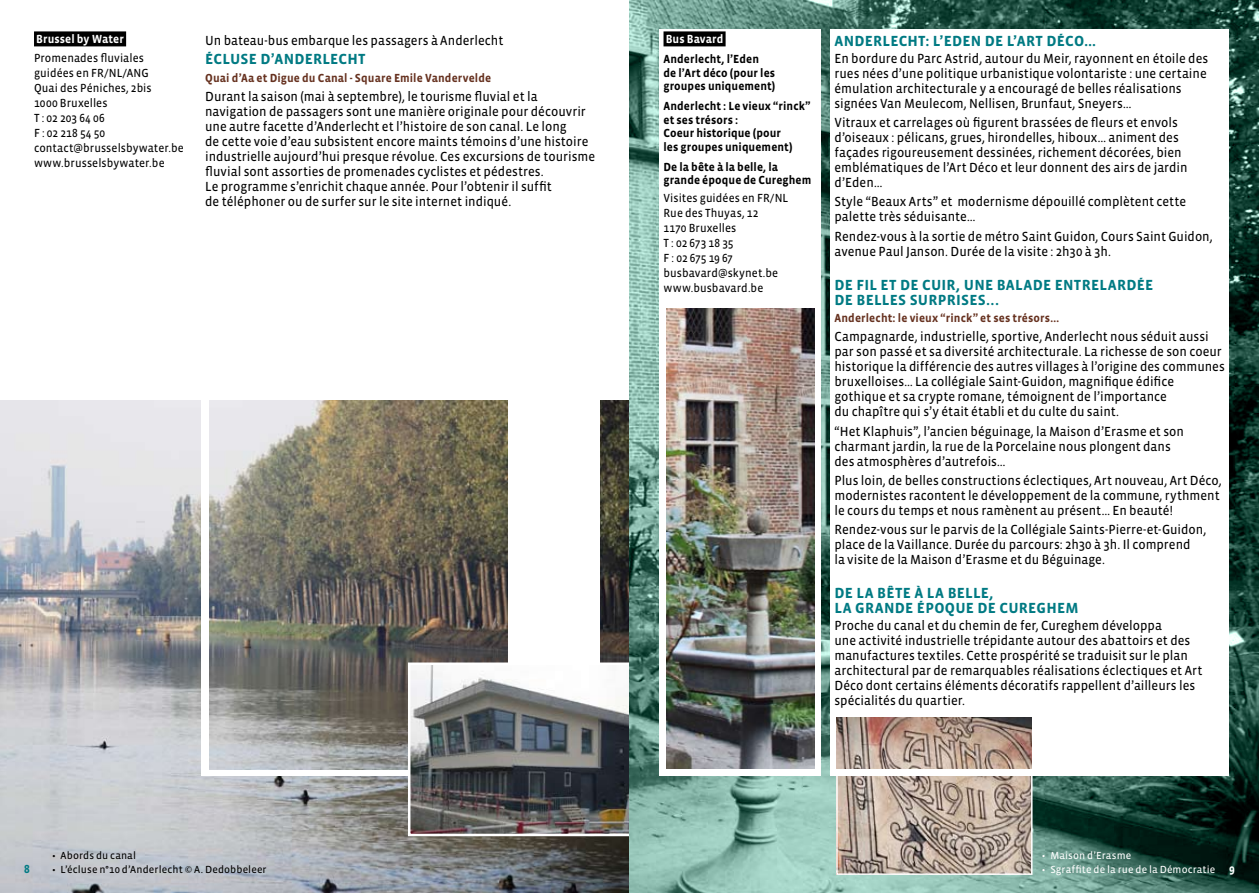
<style>
.page{position:relative;width:1259px;height:893px;background:#fff}
.page>*{position:absolute;margin:0;border:0;box-sizing:border-box;transform-origin:0 0}
.t1{font:700 15px/15px "Vista Sans";letter-spacing:.015em;color:#007a83}
.t2{font:13.5px/15px "Vista Sans Reg";color:#000;scale:.95 1}
.t3{font:12px/15px "Vista Sans Reg";letter-spacing:.005em;color:#000;scale:.95 1}
.t4{font:700 12px/13.5px "Vista Sans";letter-spacing:.01em;color:#000;scale:.95 1}
.t5{font:700 12px "Vista Sans";letter-spacing:.015em;color:#66311f;scale:.95 1}
.t6{font:700 12px "Vista Sans";letter-spacing:.01em;color:#fff;scale:.95 1}
.t7{font:700 12px "Vista Sans";color:#007a83;scale:.95 1}
.t8{font:10.5px "Vista Sans Reg";letter-spacing:.01em;color:#000}
.t9{font:10.5px "Vista Sans Reg";letter-spacing:.01em;color:#fff}
.s1{font-family:"Vista Sans";font-weight:700;font-size:12px}
</style>
<div class="page">
<img style="left:0;top:401px;width:629px;height:492px">
<div style="left:201px;top:30px;width:399px;height:746px;background:#fff"></div>
<div style="left:34px;top:31px;width:92px;height:15px;background:#000"></div>
<img style="left:210px;top:401px;width:297px;height:369px">
<img style="left:412px;top:666px;width:217px;height:166px">
<div style="left:408px;top:662px;width:229px;height:174px;border:3px solid #fff"></div>
<svg style="left:629px;top:0;width:630px;height:893px;background:#4c776b"></svg>
<div style="left:659px;top:30px;width:162px;height:746px;background:#fff"></div>
<div style="left:663px;top:31px;width:62px;height:15px;background:#000"></div>
<img style="left:666px;top:309px;width:148px;height:460px">
<img style="left:839px;top:776px;width:190px;height:96px">
<div style="left:836px;top:670px;width:196px;height:205px;border:2px solid #fff"></div>
<div style="left:830px;top:30px;width:399px;height:746px;background:#fff"></div>
<img style="left:836px;top:718px;width:195px;height:51px">
<p class="t6" style="left:36px;top:33px;width:94px">Brussel by Water</p>
<p class="t3" style="left:34px;top:50px;width:159px">Promenades fluviales guidées en Fr/Nl/Ang<br>Quai des Péniches, 2bis<br>1000 Bruxelles<br>T : 02 203 64 06<br>F : 02 218 54 50 contact@brusselsbywater.be www.brusselsbywater.be</p>
<p class="t2" style="left:205px;top:33px;width:315px">Un bateau-bus embarque les passagers à Anderlecht</p>
<p class="t1" style="left:205px;top:52px;width:162px">écluse d’Anderlecht</p>
<p class="t5" style="left:205px;top:72px;width:302px">Quai d’Aa et Digue du Canal - Square Emile Vandervelde</p>
<p class="t2" style="left:205px;top:89px;width:412px">Durant la saison (mai à septembre), le tourisme fluvial et la navigation de passagers sont une manière originale pour découvrir une autre facette d’Anderlecht et l’histoire de son canal. Le long<br>de cette voie d’eau subsistent encore maints témoins d’une histoire industrielle aujourd’hui presque révolue. Ces excursions de tourisme fluvial sont assorties de promenades cyclistes et pédestres.<br>Le programme s’enrichit chaque année. Pour l’obtenir il suffit<br>de téléphoner ou de surfer sur le site internet indiqué.</p>
<p class="t6" style="left:666px;top:33px;width:62px">Bus Bavard</p>
<p class="t4" style="left:663px;top:53px;width:119px">Anderlecht, l’Eden<br>de l’Art déco (pour les groupes uniquement)</p>
<p class="t4" style="left:663px;top:100px;width:156px">Anderlecht : Le vieux “rinck” et ses trésors :<br>Coeur historique (pour<br>les groupes uniquement)</p>
<p class="t4" style="left:663px;top:160px;width:157px">De la bête à la belle, la grande époque de Cureghem</p>
<p class="t3" style="left:663px;top:191px;width:130px">Visites guidées en Fr/Nl<br>Rue des Thuyas, 12<br>1170 Bruxelles<br>T : 02 673 18 35<br>F : 02 675 19 67 busbavard@skynet.be www.busbavard.be</p>
<p class="t1" style="left:834px;top:34px;width:263px">Anderlecht: l’Eden de l’Art Déco…</p>
<p class="t2" style="left:834px;top:51px;width:395px">En bordure du Parc Astrid, autour du Meir, rayonnent en étoile des rues nées d’une politique urbanistique volontariste : une certaine émulation architecturale y a encouragé de belles réalisations signées Van Meulecom, Nellisen, Brunfaut, Sneyers…</p>
<p class="t2" style="left:834px;top:115px;width:373px">Vitraux et carrelages où figurent brassées de fleurs et envols d’oiseaux : pélicans, grues, hirondelles, hiboux… animent des façades rigoureusement dessinées, richement décorées, bien emblématiques de l’Art Déco et leur donnent des airs de jardin d’Eden…</p>
<p class="t2" style="left:834px;top:195px;width:372px">Style “Beaux Arts” et modernisme dépouillé complètent cette palette très séduisante…</p>
<p class="t2" style="left:834px;top:229px;width:400px">Rendez-vous à la sortie de métro Saint Guidon, Cours Saint Guidon, avenue Paul Janson. Durée de la visite : 2h30 à 3h.</p>
<p class="t1" style="left:834px;top:278px;width:320px">De fil et de cuir, une balade entrelardée de belles surprises...</p>
<p class="t5" style="left:834px;top:312px;width:238px">Anderlecht: le vieux “rinck” et ses trésors…</p>
<p class="t2" style="left:834px;top:330px;width:412px">Campagnarde, industrielle, sportive, Anderlecht nous séduit aussi par son passé et sa diversité architecturale. La richesse de son coeur historique la différencie des autres villages à l’origine des communes bruxelloises… La collégiale Saint-Guidon, magnifique édifice gothique et sa crypte romane, témoignent de l’importance<br>du chapître qui s’y était établi et du culte du saint.</p>
<p class="t2" style="left:834px;top:424px;width:369px">“Het Klaphuis”, l’ancien béguinage, la Maison d’Erasme et son charmant jardin, la rue de la Porcelaine nous plongent dans des atmosphères d’autrefois…</p>
<p class="t2" style="left:834px;top:473px;width:409px">Plus loin, de belles constructions éclectiques, Art nouveau, Art Déco, modernistes racontent le développement de la commune, rythment le cours du temps et nous ramènent au présent… En beauté!</p>
<p class="t2" style="left:834px;top:522px;width:393px">Rendez-vous sur le parvis de la Collégiale Saints-Pierre-et-Guidon, place de la Vaillance. Durée du parcours: 2h30 à 3h. Il comprend<br>la visite de la Maison d’Erasme et du Béguinage.</p>
<p class="t1" style="left:834px;top:586px;width:245px">De la bête à la belle,<br>la grande époque de Cureghem</p>
<p class="t2" style="left:834px;top:619px;width:389px">Proche du canal et du chemin de fer, Cureghem développa<br>une activité industrielle trépidante autour des abattoirs et des manufactures textiles. Cette prospérité se traduisit sur le plan architectural par de remarquables réalisations éclectiques et Art Déco dont certains éléments décoratifs rappellent d’ailleurs les spécialités du quartier.</p>
<p class="t9" style="left:1041px;top:850px;width:91px">• Maison d’Erasme</p>
<p class="t8" style="left:52px;top:850px;width:85px">• Abords du canal</p>
<p class="t8" style="left:52px;top:864px;width:216px">• L’écluse n°10 d’Anderlecht © A. Dedobbeleer</p>
<p class="t7" style="left:24px;top:862px;width:7px">8</p>
<p class="t9" style="left:1041px;top:864px;width:195px">• Sgraffite de la rue de la Démocratie <span class="s1">9</span></p>
</div>
